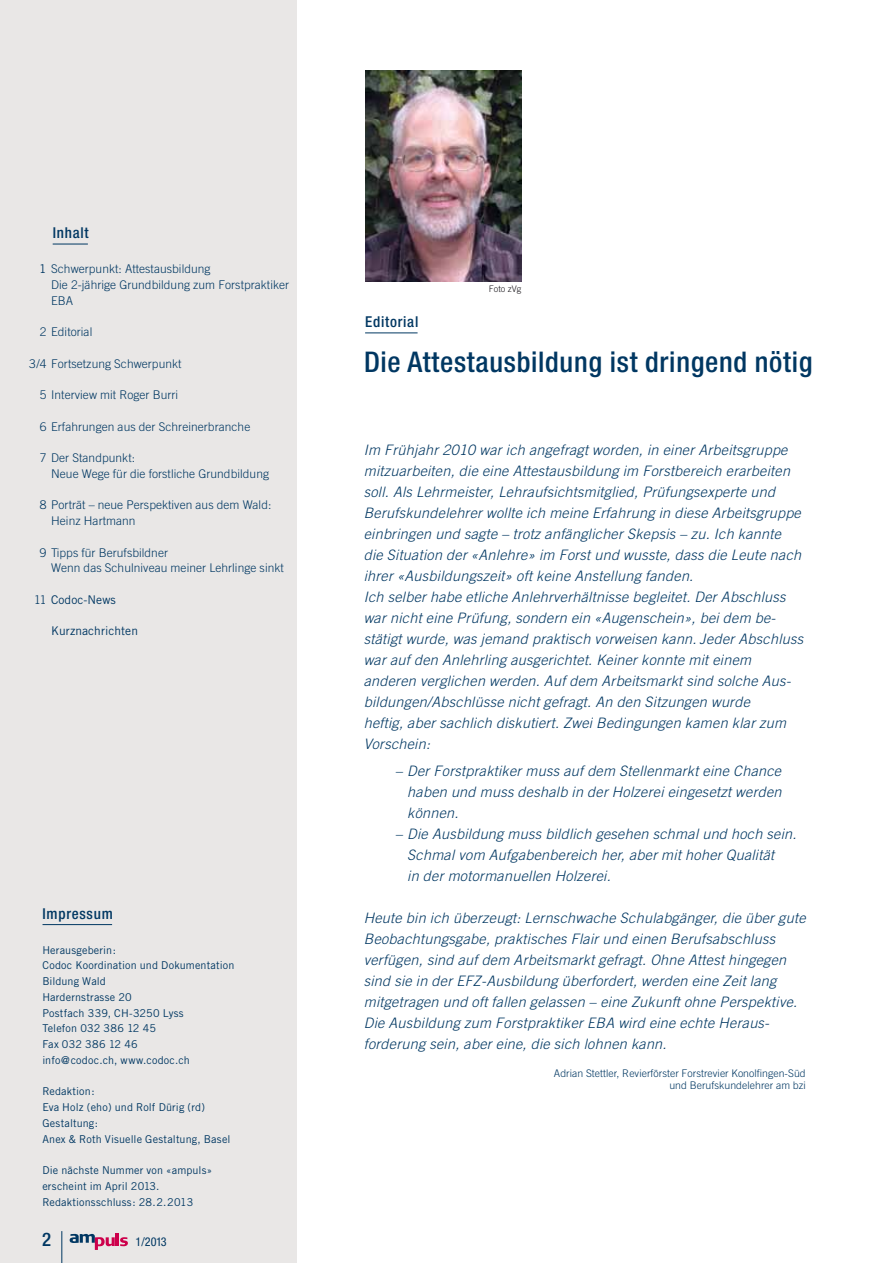
<style>
.page{position:relative;width:893px;height:1263px;background:#fff}
.page>*{position:absolute;margin:0;border:0;box-sizing:border-box;transform-origin:0 0}
.t1{font:500 condensed 28.5px "Helvetica Neue";letter-spacing:.025em;color:#003762}
.t2{font:500 condensed 18.75px "Helvetica Neue";color:#003762}
.t3{font:500 condensed 15px "Helvetica Neue";letter-spacing:.05em;color:#003762}
.t4{font:italic 300 14.4px/21px "Trade Gothic";letter-spacing:.02em;color:#003762}
.t5{font:condensed 12.15px "Helvetica Neue";color:#003762}
.t6{font:300 12px/15.8px "Trade Gothic";letter-spacing:.005em;color:#003762}
.t7{font:12px "Trade Gothic";letter-spacing:.005em;color:#003762}
.t8{font:10.8px/15.8px "Trade Gothic";letter-spacing:.015em;color:#003762}
.t9{font:300 10.5px/12px "Trade Gothic";letter-spacing:.005em;color:#003762;text-align:right}
.t10{font:300 9px "Trade Gothic";letter-spacing:.005em;color:#1a171c}
.s1{font-weight:400}
.s2{font-weight:300}
</style>
<div class="page">
<div style="left:0;top:0;width:297px;height:1263px;background:#e9e7e6"></div>
<svg style="left:70px;top:1233px;width:58px;height:17px"></svg>
<hr style="left:365px;top:332px;width:53px;height:1px;background:#003762">
<hr style="left:53px;top:244px;width:35px;height:1px;background:#003762">
<hr style="left:43px;top:924px;width:69px;height:1px;background:#003762">
<hr style="left:61px;top:1231px;width:1px;height:32px;background:#003762">
<img style="left:365px;top:70px;width:156px;height:212px">
<p class="t3" style="left:53px;top:224px;width:37px">Inhalt</p>
<p class="t6" style="left:51px;top:261px;width:239px;text-indent:-12px"><span class="s1">1</span> Schwerpunkt: Attestausbildung<br>Die 2-jährige Grundbildung zum Forstpraktiker<br>EBA</p>
<p class="t6" style="left:40px;top:324px;width:54px">2 Editorial</p>
<p class="t6" style="left:29px;top:355px;width:154px">3/4 Fortsetzung Schwerpunkt</p>
<p class="t6" style="left:40px;top:387px;width:140px">5 Interview mit Roger Burri</p>
<p class="t6" style="left:40px;top:418px;width:212px">6 Erfahrungen aus der Schreinerbranche</p>
<p class="t6" style="left:51px;top:450px;width:219px;text-indent:-11px">7 Der Standpunkt:<br>Neue Wege für die forstliche Grundbildung</p>
<p class="t6" style="left:51px;top:497px;width:222px;text-indent:-11px">8 Porträt – neue Perspektiven aus dem Wald:<br>Heinz Hartmann</p>
<p class="t6" style="left:51px;top:544px;width:234px;text-indent:-11px">9 Tipps für Berufsbildner<br>Wenn das Schulniveau meiner Lehrlinge sinkt</p>
<p class="t7" style="left:34px;top:592px;width:83px"><span class="s2">11</span> Codoc-News</p>
<p class="t7" style="left:51px;top:624px;width:88px">Kurznachrichten</p>
<p class="t3" style="left:43px;top:905px;width:72px">Impressum</p>
<p class="t8" style="left:42px;top:942px;width:194px">Herausgeberin:<br>Codoc Koordination und Dokumentation<br>Bildung Wald<br>Hardernstrasse 20<br>Postfach 339, CH-3250 Lyss<br>Telefon 032 386 12 45<br>Fax 032 386 12 46<br>info@codoc.ch, www.codoc.ch</p>
<p class="t8" style="left:42px;top:1083px;width:190px">Redaktion:<br>Eva Holz (eho) und Rolf Dürig (rd)<br>Gestaltung:<br>Anex &amp; Roth Visuelle Gestaltung, Basel</p>
<p class="t8" style="left:42px;top:1162px;width:171px">Die nächste Nummer von «ampuls» erscheint im April 2013.<br>Redaktionsschluss: 28.2.2013</p>
<h2 class="t2" style="left:42px;top:1228px;width:10px">2</h2>
<p class="t5" style="left:135px;top:1235px;width:33px">1/2013</p>
<p class="t3" style="left:365px;top:313px;width:55px">Editorial</p>
<p class="t10" style="left:489px;top:283px;width:34px">Foto zVg</p>
<h1 class="t1" style="left:364px;top:345px;width:450px">Die Attestausbildung ist dringend nötig</h1>
<p class="t4" style="left:364px;top:439px;width:441px">Im Frühjahr 2010 war ich angefragt worden, in einer Arbeitsgruppe mitzuarbeiten, die eine Attestausbildung im Forstbereich erarbeiten soll. Als Lehrmeister, Lehraufsichtsmitglied, Prüfungsexperte und Berufskundelehrer wollte ich meine Erfahrung in diese Arbeitsgruppe einbringen und sagte – trotz anfänglicher Skepsis – zu. Ich kannte die Situation der «Anlehre» im Forst und wusste, dass die Leute nach ihrer «Ausbildungszeit» oft keine Anstellung fanden.<br>Ich selber habe etliche Anlehrverhältnisse begleitet. Der Abschluss war nicht eine Prüfung, sondern ein «Augenschein», bei dem be&shy;stätigt wurde, was jemand praktisch vorweisen kann. Jeder Abschluss war auf den Anlehrling ausgerichtet. Keiner konnte mit einem anderen verglichen werden. Auf dem Arbeitsmarkt sind solche Aus&shy;bildungen/Abschlüsse nicht gefragt. An den Sitzungen wurde<br>heftig, aber sachlich diskutiert. Zwei Bedingungen kamen klar zum Vorschein:</p>
<p class="t4" style="left:407px;top:760px;width:376px;text-align:justify;text-indent:-12px">– Der Forstpraktiker muss auf dem Stellenmarkt eine Chance haben und muss deshalb in der Holzerei eingesetzt werden können.</p>
<p class="t4" style="left:407px;top:823px;width:391px;text-indent:-12px">– Die Ausbildung muss bildlich gesehen schmal und hoch sein.<br>Schmal vom Aufgabenbereich her, aber mit hoher Qualität<br>in der motormanuellen Holzerei.</p>
<p class="t4" style="left:364px;top:907px;width:443px">Heute bin ich überzeugt: Lernschwache Schulabgänger, die über gute Beobachtungsgabe, praktisches Flair und einen Berufsabschluss verfügen, sind auf dem Arbeitsmarkt gefragt. Ohne Attest hingegen sind sie in der EFZ-Ausbildung überfordert, werden eine Zeit lang mitgetragen und oft fallen gelassen – eine Zukunft ohne Perspektive.<br>Die Ausbildung zum Forstpraktiker EBA wird eine echte Heraus&shy;forderung sein, aber eine, die sich lohnen kann.</p>
<p class="t9" style="left:554px;top:1067px;width:253px">Adrian Stettler, Revierförster Forstrevier Konolfingen-Süd und Berufskundelehrer am bzi</p>
</div>
